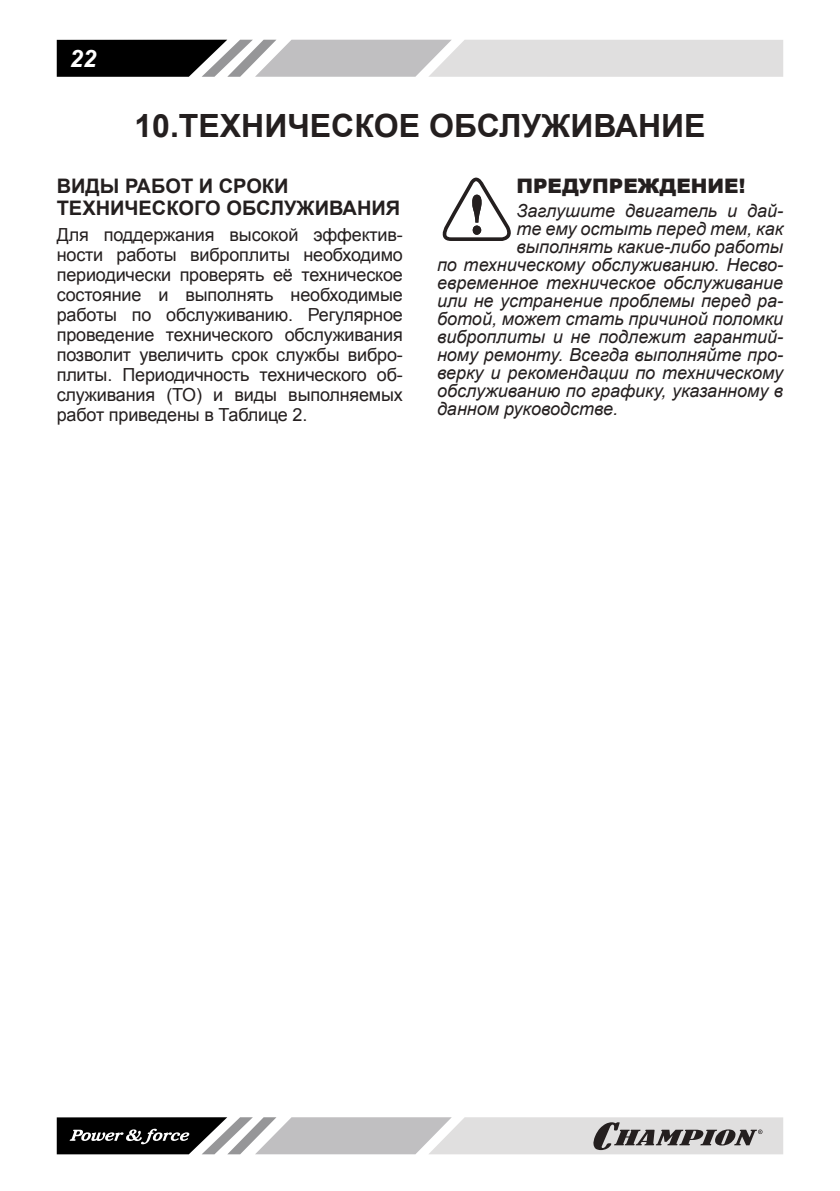
<style>
.page{position:relative;width:840px;height:1191px;background:#fff}
.page>*{position:absolute;margin:0;border:0;box-sizing:border-box;transform-origin:0 0}
.t1{font:700 32px "Arial";color:#241f1f}
.t2{font:italic 700 24px "Arial";color:#fff}
.t3{font:700 20px/22px "Arial";color:#241f1f}
.t4{font:900 20px "Arial";color:#241f1f}
.t5{font:italic 18px "Arial";color:#241f1f}
.t6{font:18px/20px "Arial";letter-spacing:-.01em;color:#241f1f;text-align:justify}
</style>
<div class="page">
<svg style="left:57px;top:40px;width:725px;height:37px;background:#aaa9aa"></svg>
<svg style="left:57px;top:1117px;width:725px;height:37px;background:#a3a2a3"></svg>
<svg style="left:442px;top:178px;width:69px;height:63px"></svg>
<h2 class="t2" style="left:70px;top:44px;width:28px">22</h2>
<h1 class="t1" style="left:134px;top:104px;width:572px">10.ТЕХНИЧЕСКОЕ ОБСЛУЖИВАНИЕ</h1>
<p class="t3" style="left:57px;top:176px;width:345px">ВИДЫ РАБОТ И СРОКИ<br>ТЕХНИЧЕСКОГО ОБСЛУЖИВАНИЯ</p>
<p class="t6" style="left:57px;top:225px;width:347px">Для поддержания высокой эффектив&shy;ности работы виброплиты необходимо периодически проверять её техническое состояние и выполнять необходимые работы по обслуживанию. Регулярное проведение технического обслуживания позволит увеличить срок службы вибро&shy;плиты. Периодичность технического об&shy;служивания (ТО) и виды выполняемых работ приведены в Таблице 2.</p>
<p class="t4" style="left:516px;top:171px;width:230px">ПРЕДУПРЕЖДЕНИЕ!</p>
<p class="t5" style="left:516px;top:199px;width:268px">Заглушите двигатель и дай-</p>
<p class="t5" style="left:516px;top:217px;width:268px">те ему остыть перед тем, как</p>
<p class="t5" style="left:516px;top:235px;width:268px">выполнять какие-либо работы</p>
<p class="t5" style="left:437px;top:253px;width:347px">по техническому обслуживанию. Несво-</p>
<p class="t5" style="left:437px;top:271px;width:347px">евременное техническое обслуживание</p>
<p class="t5" style="left:437px;top:289px;width:347px">или не устранение проблемы перед ра-</p>
<p class="t5" style="left:437px;top:307px;width:347px">ботой, может стать причиной поломки</p>
<p class="t5" style="left:437px;top:325px;width:347px">виброплиты и не подлежит гарантий-</p>
<p class="t5" style="left:437px;top:343px;width:347px">ному ремонту. Всегда выполняйте про-</p>
<p class="t5" style="left:437px;top:361px;width:347px">верку и рекомендации по техническому</p>
<p class="t5" style="left:437px;top:379px;width:347px">обслуживанию по графику, указанному в</p>
<p class="t5" style="left:437px;top:397px;width:183px">данном руководстве.</p>
</div>
